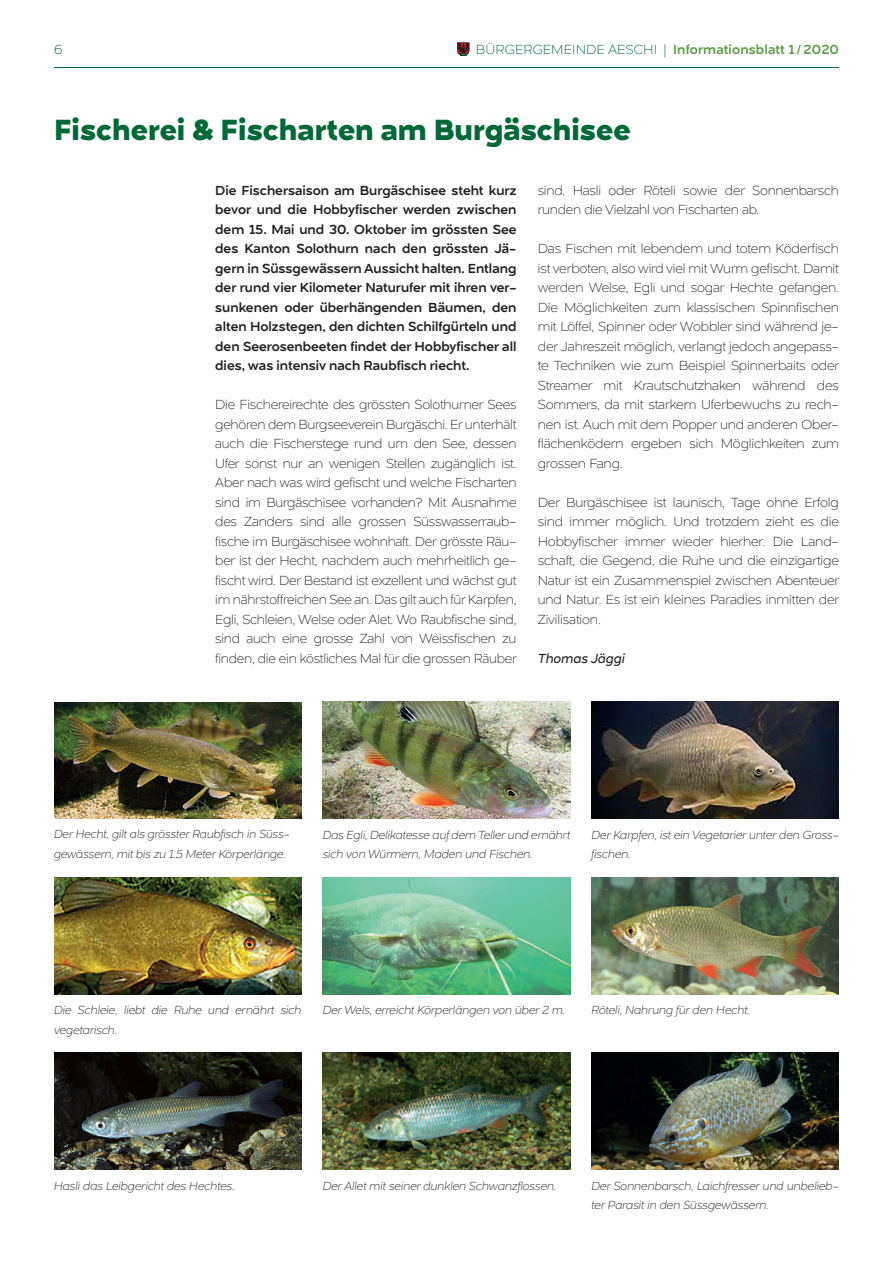
<style>
.page{position:relative;width:893px;height:1263px;background:#fff}
.page>*{position:absolute;margin:0;border:0;box-sizing:border-box;transform-origin:0 0}
.t1{font:700 30px "Naste";color:#006937}
.t2{font:200 13.5px/19.5px "Naste";letter-spacing:-.015em;color:#231f20}
.t3{font:500 13.5px/19.5px "Naste";color:#231f20;text-align:justify}
.t4{font:500 13.5px "Naste";letter-spacing:.01em;color:#5a9d44}
.t5{font:italic 13.5px "Naste";color:#231f20}
.t6{font:200 13.5px "Naste";color:#006937}
.t7{font:italic 200 12px/19.5px "Naste";color:#231f20}
.s1{font-weight:200;color:#006937}
</style>
<div class="page">
<svg style="left:457px;top:43px;width:12px;height:13px"></svg>
<hr style="left:54px;top:67px;width:785px;height:1px;background:#006937">
<img style="left:54px;top:703px;width:247px;height:116px">
<img style="left:323px;top:702px;width:247px;height:117px">
<img style="left:591px;top:702px;width:248px;height:117px">
<img style="left:54px;top:877px;width:247px;height:117px">
<img style="left:323px;top:877px;width:247px;height:117px">
<img style="left:591px;top:877px;width:248px;height:117px">
<img style="left:54px;top:1053px;width:247px;height:117px">
<img style="left:323px;top:1053px;width:247px;height:117px">
<img style="left:591px;top:1053px;width:248px;height:117px">
<p class="t6" style="left:54px;top:41px;width:10px">6</p>
<p class="t4" style="left:476px;top:40px;width:364px"><span class="s1">BÜRGERGEMEINDE AESCHI |</span> Informationsblatt 1 /2020</p>
<h1 class="t1" style="left:54px;top:106px;width:578px">Fischerei &amp; Fischarten am Burgäschisee</h1>
<p class="t2" style="left:538px;top:180px;width:303px">sind. Hasli oder Röteli sowie der Sonnenbarsch runden die Vielzahl von Fischarten ab.</p>
<p class="t2" style="left:538px;top:239px;width:303px;text-align:justify">Das Fischen mit lebendem und totem Köderfisch ist verboten, also wird viel mit Wurm gefischt. Damit werden Welse, Egli und sogar Hechte gefangen.<br>Die Möglichkeiten zum klassischen Spinnfischen mit Löffel, Spinner oder Wobbler sind während je&shy;der Jahreszeit möglich, verlangt jedoch angepass&shy;te Techniken wie zum Beispiel Spinnerbaits oder Streamer mit Krautschutzhaken während des Sommers, da mit starkem Uferbewuchs zu rech&shy;nen ist. Auch mit dem Popper und anderen Ober&shy;flächenködern ergeben sich Möglichkeiten zum grossen Fang.</p>
<p class="t2" style="left:538px;top:492px;width:303px;text-align:justify">Der Burgäschisee ist launisch, Tage ohne Erfolg sind immer möglich. Und trotzdem zieht es die Hobbyfischer immer wieder hierher. Die Land&shy;schaft, die Gegend, die Ruhe und die einzigartige Natur ist ein Zusammenspiel zwischen Abenteuer und Natur. Es ist ein kleines Paradies inmitten der Zivilisation.</p>
<p class="t5" style="left:538px;top:649px;width:89px">Thomas Jäggi</p>
<p class="t3" style="left:215px;top:180px;width:303px">Die Fischersaison am Burgäschisee steht kurz bevor und die Hobbyfischer werden zwischen dem 15. Mai und 30. Oktober im grössten See des Kanton Solothurn nach den grössten Jä&shy;gern in Süssgewässern Aussicht halten. Entlang der rund vier Kilometer Naturufer mit ihren ver&shy;sunkenen oder überhängenden Bäumen, den alten Holzstegen, den dichten Schilfgürteln und den Seerosenbeeten findet der Hobbyfischer all dies, was intensiv nach Raubfisch riecht.</p>
<p class="t2" style="left:215px;top:395px;width:303px">Die Fischereirechte des grössten Solothurner Sees gehören dem Burgseeverein Burgäschi. Er unterhält auch die Fischerstege rund um den See, dessen Ufer sonst nur an wenigen Stellen zugänglich ist.<br>Aber nach was wird gefischt und welche Fischarten sind im Burgäschisee vorhanden? Mit Ausnahme des Zanders sind alle grossen Süsswasserraub&shy;fische im Burgäschisee wohnhaft. Der grösste Räu&shy;ber ist der Hecht, nachdem auch mehrheitlich ge&shy;fischt wird. Der Bestand ist exzellent und wächst gut im nährstoffreichen See an. Das gilt auch für Karpfen, Egli, Schleien, Welse oder Alet. Wo Raubfische sind, sind auch eine grosse Zahl von Weissfischen zu finden, die ein köstliches Mal für die grossen Räuber</p>
<p class="t7" style="left:54px;top:824px;width:237px">Der Hecht, gilt als grösster Raubfisch in Süss&shy;gewässern, mit bis zu 1.5 Meter Körperlänge.</p>
<p class="t7" style="left:323px;top:824px;width:249px">Das Egli, Delikatesse auf dem Teller und ernährt sich von Würmern, Maden und Fischen.</p>
<p class="t7" style="left:591px;top:824px;width:249px">Der Karpfen, ist ein Vegetarier unter den Gross&shy;fischen.</p>
<p class="t7" style="left:54px;top:1000px;width:249px">Die Schleie, liebt die Ruhe und ernährt sich vegetarisch.</p>
<p class="t7" style="left:323px;top:1000px;width:244px">Der Wels, erreicht Körperlängen von über 2 m.</p>
<p class="t7" style="left:591px;top:1000px;width:160px">Röteli, Nahrung für den Hecht.</p>
<p class="t7" style="left:54px;top:1175px;width:182px">Hasli das Leibgericht des Hechtes.</p>
<p class="t7" style="left:323px;top:1175px;width:235px">Der Allet mit seiner dunklen Schwanzflossen.</p>
<p class="t7" style="left:591px;top:1175px;width:249px">Der Sonnenbarsch, Laichfresser und unbelieb&shy;ter Parasit in den Süssgewässern.</p>
</div>
